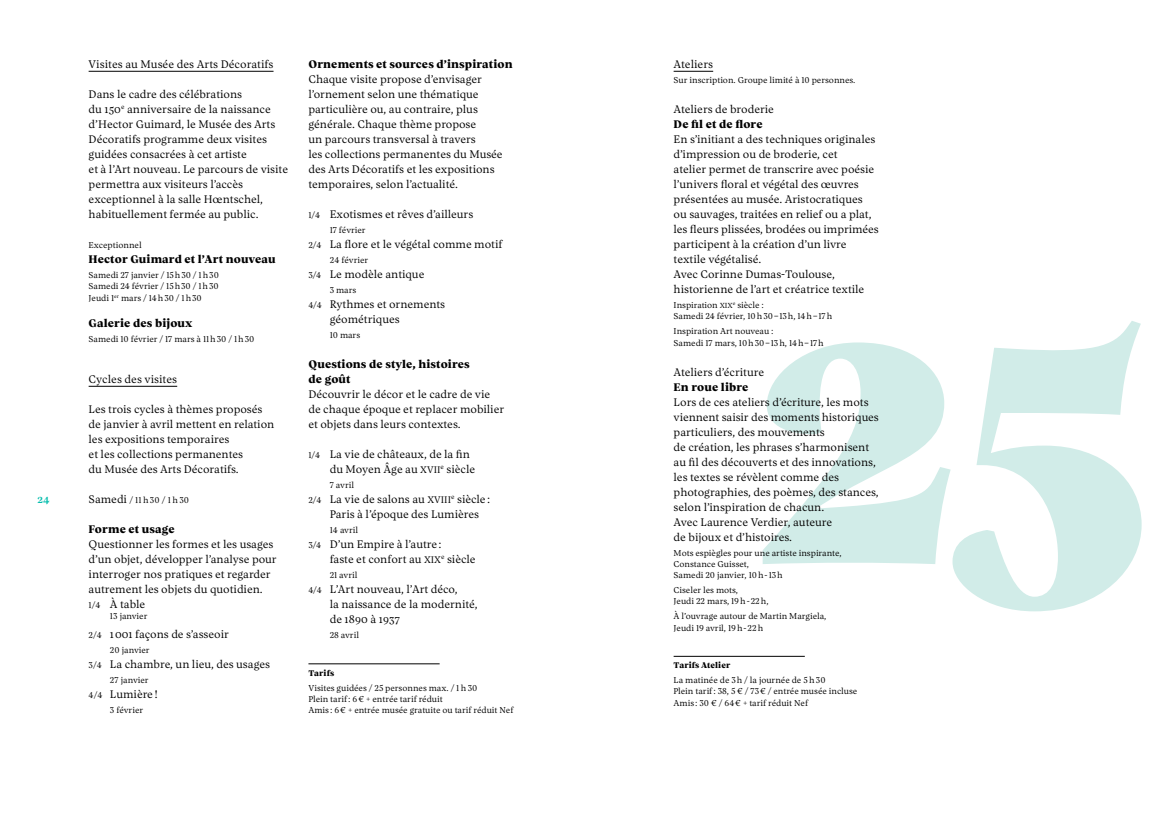
<style>
.page{position:relative;width:1170px;height:815px;background:#fff}
.page>*{position:absolute;margin:0;border:0;box-sizing:border-box;transform-origin:0 0}
.t1{font:300 11.25px/15px "Vesterbro";letter-spacing:-.005em;color:#000}
.t2{font:800 11.25px/15px "Vesterbro";letter-spacing:.01em;color:#000}
.t3{font:500 11.25px "Vesterbro";color:#00bcac}
.t4{font:300 8.75px/11.2px "Vesterbro";letter-spacing:-.005em;color:#000}
.t5{font:800 8.38px "Vesterbro";letter-spacing:.01em;color:#000}
.s1{font-size:11.25px}
.s2{font-size:8.75px}
.s3{font-size:9.75px}
.s4{font-size:8.5px}
.s5{font-size:7.5px}
</style>
<div class="page">
<svg style="left:762px;top:321px;width:379px;height:290px"></svg>
<hr style="left:89px;top:71px;width:184px;height:1px;background:#000">
<hr style="left:89px;top:386px;width:88px;height:1px;background:#000">
<hr style="left:308px;top:664px;width:131px;height:1px;background:#000">
<hr style="left:673px;top:71px;width:40px;height:1px;background:#000">
<hr style="left:673px;top:656px;width:131px;height:1px;background:#000">
<p class="t3" style="left:38px;top:492px;width:14px">24</p>
<p class="t1" style="left:89px;top:57px;width:186px">Visites au Musée des Arts Décoratifs</p>
<p class="t1" style="left:89px;top:87px;width:201px">Dans le cadre des célébrations<br>du 150<sup>e</sup> anniversaire de la naissance d’Hector Guimard, le Musée des Arts Décoratifs programme deux visites guidées consacrées à cet artiste<br>et à l’Art nouveau. Le parcours de visite permettra aux visiteurs l’accès exceptionnel à la salle Hœntschel, habituellement fermée au public.</p>
<p class="t4" style="left:89px;top:239px;width:55px">Exceptionnel</p>
<p class="t2" style="left:89px;top:252px;width:188px">Hector Guimard et l’Art nouveau</p>
<p class="t4" style="left:89px;top:269px;width:132px;text-align:justify">Samedi 27 janvier / 15h30 / 1h30<br>Samedi 24 février / 15h30 / 1h30<br>Jeudi 1<sup>er</sup> mars / 14h30 / 1h30</p>
<p class="t2" style="left:89px;top:315px;width:105px">Galerie des bijoux</p>
<p class="t4" style="left:89px;top:333px;width:167px">Samedi 10 février / 17 mars à 11h30 / 1h30</p>
<p class="t1" style="left:89px;top:372px;width:90px">Cycles des visites</p>
<p class="t1" style="left:89px;top:402px;width:187px">Les trois cycles à thèmes proposés de janvier à avril mettent en relation les expositions temporaires<br>et les collections permanentes<br>du Musée des Arts Décoratifs.</p>
<p class="t4" style="left:89px;top:494px;width:102px"><span class="s1">Samedi</span> / 11h30 / 1h30</p>
<p class="t2" style="left:89px;top:522px;width:88px">Forme et usage</p>
<p class="t1" style="left:89px;top:537px;width:190px">Questionner les formes et les usages d’un objet, développer l’analyse pour interroger nos pratiques et regarder autrement les objets du quotidien.<br><span class="s2">1/4</span> À table</p>
<p class="t4" style="left:110px;top:611px;width:39px">13 janvier</p>
<p class="t1" style="left:89px;top:627px;width:142px"><span class="s2">2/4</span> 1001 façons de s’asseoir</p>
<p class="t4" style="left:110px;top:644px;width:41px">20 janvier</p>
<p class="t1" style="left:89px;top:657px;width:183px"><span class="s2">3/4</span> La chambre, un lieu, des usages</p>
<p class="t4" style="left:110px;top:674px;width:40px">27 janvier</p>
<p class="t1" style="left:89px;top:687px;width:71px"><span class="s2">4/4</span> Lumière!</p>
<p class="t4" style="left:110px;top:704px;width:35px">3 février</p>
<p class="t2" style="left:308px;top:57px;width:206px">Ornements et sources d’inspiration</p>
<p class="t1" style="left:308px;top:72px;width:196px">Chaque visite propose d’envisager l’ornement selon une thématique particulière ou, au contraire, plus générale. Chaque thème propose<br>un parcours transversal à travers<br>les collections permanentes du Musée des Arts Décoratifs et les expositions temporaires, selon l’actualité.</p>
<p class="t1" style="left:308px;top:207px;width:166px"><span class="s2">1/4</span> Exotismes et rêves d’ailleurs</p>
<p class="t4" style="left:330px;top:224px;width:38px">17 février</p>
<p class="t1" style="left:308px;top:237px;width:195px"><span class="s2">2/4</span> La flore et le végétal comme motif</p>
<p class="t4" style="left:330px;top:254px;width:40px">24 février</p>
<p class="t1" style="left:308px;top:267px;width:117px"><span class="s2">3/4</span> Le modèle antique</p>
<p class="t4" style="left:330px;top:284px;width:28px">3 mars</p>
<p class="t1" style="left:330px;top:297px;width:117px;text-indent:-21px"><span class="s2">4/4</span> Rythmes et ornements géométriques</p>
<p class="t4" style="left:330px;top:329px;width:32px">10 mars</p>
<p class="t2" style="left:308px;top:357px;width:163px">Questions de style, histoires de goût</p>
<p class="t1" style="left:308px;top:387px;width:197px">Découvrir le décor et le cadre de vie de chaque époque et replacer mobilier et objets dans leurs contextes.</p>
<p class="t1" style="left:330px;top:447px;width:147px;text-indent:-21px"><span class="s2">1/4</span> La vie de châteaux, de la fin du Moyen Âge au <span class="s3">XVII</span><sup>e</sup> siècle</p>
<p class="t4" style="left:330px;top:479px;width:26px">7 avril</p>
<p class="t1" style="left:330px;top:492px;width:162px;text-indent:-21px"><span class="s2">2/4</span> La vie de salons au <span class="s3">XVIII</span><sup>e</sup> siècle:<br>Paris à l’époque des Lumières</p>
<p class="t4" style="left:330px;top:524px;width:30px">14 avril</p>
<p class="t1" style="left:330px;top:537px;width:147px;text-indent:-21px"><span class="s2">3/4</span> D’un Empire à l’autre:<br>faste et confort au <span class="s3">XIX</span><sup>e</sup> siècle</p>
<p class="t4" style="left:330px;top:569px;width:29px">21 avril</p>
<p class="t1" style="left:330px;top:582px;width:149px;text-indent:-21px"><span class="s2">4/4</span> L’Art nouveau, l’Art déco,<br>la naissance de la modernité, de 1890 à 1937</p>
<p class="t4" style="left:330px;top:629px;width:31px">28 avril</p>
<p class="t5" style="left:308px;top:667px;width:27px">Tarifs</p>
<p class="t4" style="left:308px;top:682px;width:206px">Visites guidées / 25 personnes max. / 1 h 30<br>Plein tarif: 6€ + entrée tarif réduit<br>Amis : 6€ + entrée musée gratuite ou tarif réduit Nef</p>
<p class="t1" style="left:673px;top:57px;width:41px">Ateliers</p>
<p class="t4" style="left:673px;top:74px;width:183px">Sur inscription. Groupe limité à 10 personnes.</p>
<p class="t1" style="left:673px;top:102px;width:102px">Ateliers de broderie</p>
<p class="t2" style="left:673px;top:117px;width:90px">De fil et de flore</p>
<p class="t1" style="left:673px;top:132px;width:207px">En s’initiant a des techniques originales d’impression ou de broderie, cet<br>atelier permet de transcrire avec poésie l’univers floral et végétal des œuvres présentées au musée. Aristocratiques<br>ou sauvages, traitées en relief ou a plat, les fleurs plissées, brodées ou imprimées participent à la création d’un livre textile végétalisé.<br>Avec Corinne Dumas-Toulouse, historienne de l’art et créatrice textile</p>
<p class="t4" style="left:673px;top:299px;width:160px">Insp<span class="s4">irati</span>on <span class="s5">XIX</span><sup>e</sup> siècle :<br>Samedi 24 février, 10h30 -–13h, 14h–17h</p>
<p class="t4" style="left:673px;top:326px;width:152px">Inspiration Art nouveau :<br>Samedi 17 mars, 10h30 -–13h, 14h–17h</p>
<p class="t1" style="left:673px;top:364px;width:92px">Ateliers d’écriture</p>
<p class="t2" style="left:673px;top:379px;width:76px">En roue libre</p>
<p class="t1" style="left:673px;top:394px;width:207px">Lors de ces ateliers d’écriture, les mots viennent saisir des moments historiques particuliers, des mouvements<br>de création, les phrases s’harmonisent au fil des découverts et des innovations, les textes se révèlent comme des photographies, des poèmes, des stances, selon l’inspiration de chacun.<br>Avec Laurence Verdier, auteure<br>de bijoux et d’histoires.</p>
<p class="t4" style="left:673px;top:547px;width:170px">Mots espiègles pour une artiste inspirante,<br>Constance Guisset,<br>Samedi 20 janvier, 10h-13h</p>
<p class="t4" style="left:673px;top:584px;width:96px">Ciseler les mots,<br>Jeudi 22 mars, 19h-22h,</p>
<p class="t4" style="left:673px;top:611px;width:154px">À l’ouvrage autour de Martin Margiela,<br>Jeudi 19 avril, 19h-22h</p>
<p class="t5" style="left:673px;top:660px;width:58px">Tarifs Atelier</p>
<p class="t4" style="left:673px;top:674px;width:185px">La matinée de 3h / la journée de 5 h 30<br>Plein tarif: 38, 5 € / 73€ / entrée musée incluse<br>Amis : 30 € / 64€ + tarif réduit Nef</p>
</div>
